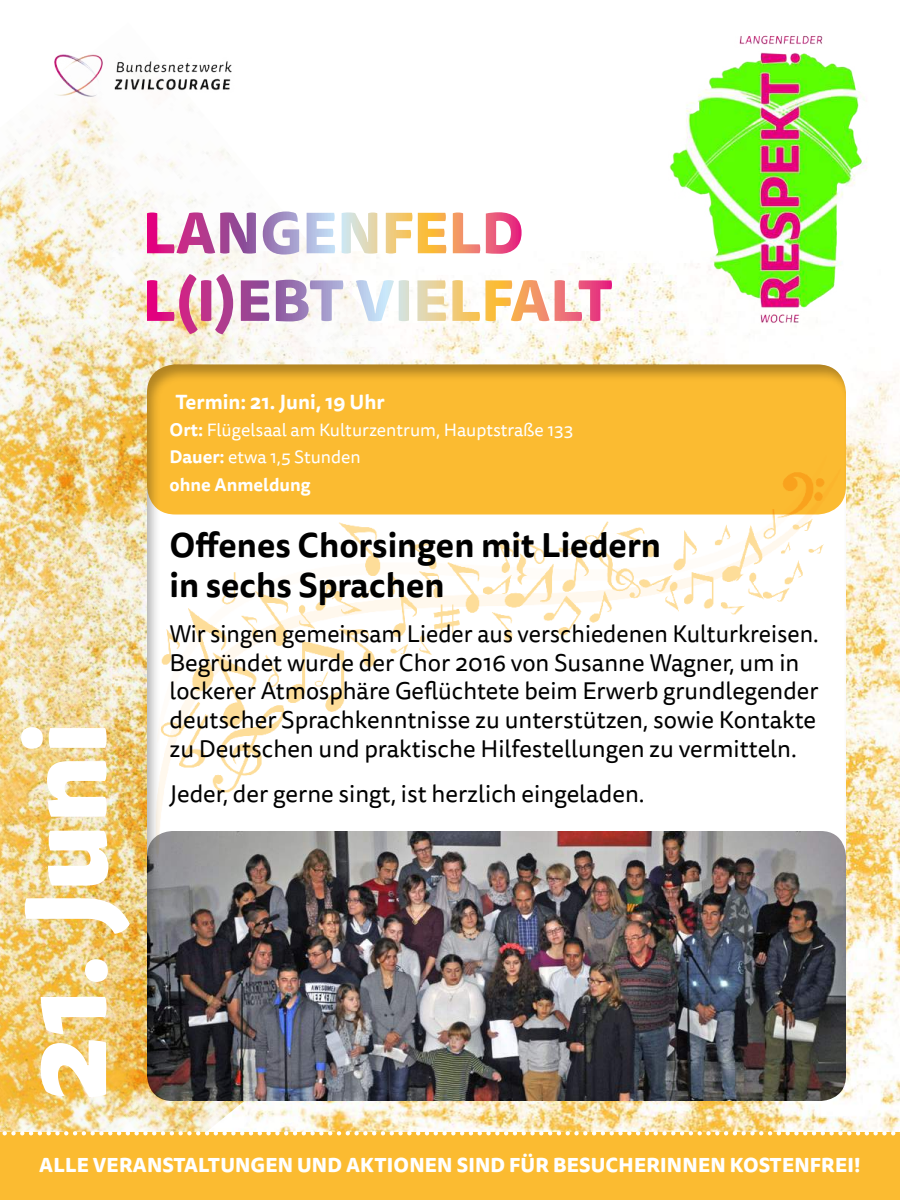
<style>
.page{position:relative;width:900px;height:1200px;background:#fff}
.page>*{position:absolute;margin:0;border:0;box-sizing:border-box;transform-origin:0 0}
.t1{font:800 112.5px "Tisa Sans Pro";color:#fff}
.t2{font:700 33.45px/40.2px "Tisa Sans Pro";color:#000}
.t3{font:24px/28.8px "Tisa Sans Pro";color:#000}
.t4{font:700 19.95px "Tisa Sans Pro";color:#fff}
.t5{font:800 19.5px "Tisa Sans Pro";letter-spacing:.01em;color:#fff}
.t6{font:17.7px/27.3px "Tisa Sans Pro";color:#fff}
.s1{font-weight:700}
</style>
<div class="page">
<img style="left:704px;top:374px;width:196px;height:757px">
<img style="left:0;top:118px;width:704px;height:1013px">
<div style="left:134px;top:363px;width:725px;height:738px;background:#000;opacity:.3"></div>
<svg style="left:147px;top:274px;width:465px;height:46px"></svg>
<svg style="left:147px;top:212px;width:375px;height:43px"></svg>
<img style="left:651px;top:35px;width:217px;height:285px">
<img style="left:54px;top:54px;width:178px;height:64px">
<div style="left:0;top:1132px;width:900px;height:68px;background:#fbbb31"></div>
<svg style="left:0;top:1131px;width:900px;height:4px"></svg>
<img style="left:147px;top:862px;width:699px;height:239px">
<img style="left:146px;top:320px;width:700px;height:542px">
<h1 class="t1" style="left:-19px;top:1101px;width:381px;rotate:-90deg">21. Juni</h1>
<p class="t4" style="left:176px;top:387px;width:211px">Termin: 21. Juni, 19 Uhr</p>
<p class="t6" style="left:170px;top:417px;width:406px"><span class="s1">Ort:</span> Flügelsaal am Kulturzentrum, Hauptstraße 133<br><span class="s1">Dauer:</span> etwa 1,5 Stunden<br><span class="s1">ohne Anmeldung</span></p>
<h2 class="t2" style="left:170px;top:525px;width:493px">Offenes Chorsingen mit Liedern in sechs Sprachen</h2>
<p class="t3" style="left:170px;top:620px;width:651px">Wir singen gemeinsam Lieder aus verschiedenen Kulturkreisen.<br>Begründet wurde der Chor 2016 von Susanne Wagner, um in lockerer Atmosphäre Geflüchtete beim Erwerb grundlegender deutscher Sprachkenntnisse zu unterstützen, sowie Kontakte zu Deutschen und praktische Hilfestellungen zu vermitteln.</p>
<p class="t3" style="left:170px;top:780px;width:477px">Jeder, der gerne singt, ist herzlich eingeladen.</p>
<p class="t5" style="left:39px;top:1151px;width:823px">ALLE VERANSTALTUNGEN UND AKTIONEN SIND FÜR BESUCHERINNEN KOSTENFREI!</p>
</div>
